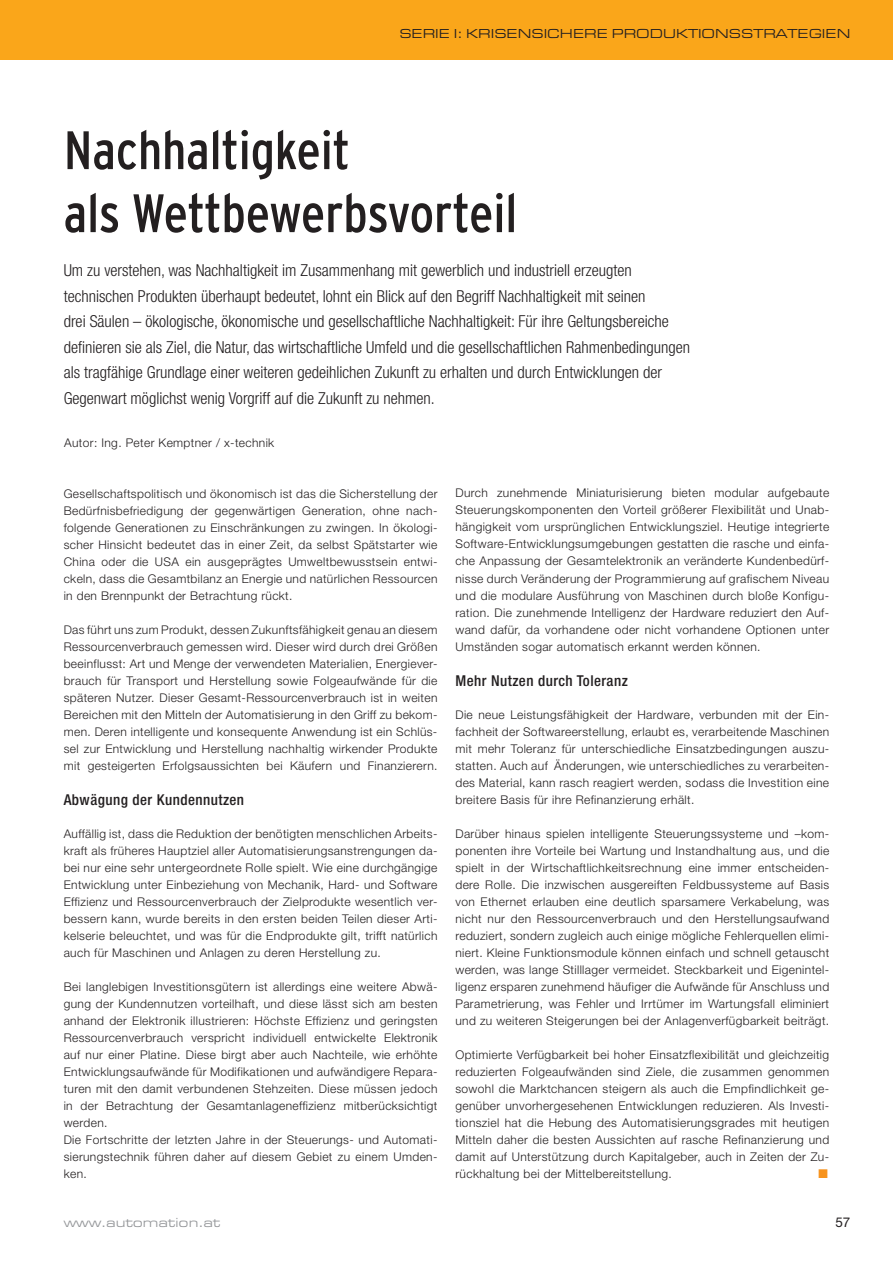
<style>
.page{position:relative;width:893px;height:1263px;background:#fff}
.page>*{position:absolute;margin:0;border:0;box-sizing:border-box;transform-origin:0 0}
.t1{font:54px/63px "Interstate Cond Mono";color:#231f20}
.t2{font:300 condensed 16.5px/25.5px "Helvetica Neue";color:#231f20}
.t3{font:500 condensed 15px "Helvetica Neue";letter-spacing:.03em;color:#231f20}
.t4{font:13.5px "Eurostile Extended Roman DTC";color:#231f20}
.t5{font:13.5px "Eurostile Extended Roman DTC";color:#939598}
.t6{font:13.5px "Helvetica Neue";color:#231f20}
.t7{font:300 12px/17px "Helvetica Neue";letter-spacing:.03em;color:#231f20;text-align:justify}
</style>
<div class="page">
<div style="left:0;top:0;width:893px;height:60px;background:#faa61a"></div>
<p class="t4" style="left:399px;top:29px;width:453px">SERIE I: KRISENSICHERE PRODUKTIONSSTRATEGIEN</p>
<h1 class="t1" style="left:64px;top:123px;width:455px">Nachhaltigkeit<br>als Wettbewerbsvorteil</h1>
<p class="t2" style="left:64px;top:259px;width:628px">Um zu verstehen, was Nachhaltigkeit im Zusammenhang mit gewerblich und industriell erzeugten technischen Produkten überhaupt bedeutet, lohnt ein Blick auf den Begriff Nachhaltigkeit mit seinen<br>drei Säulen – ökologische, ökonomische und gesellschaftliche Nachhaltigkeit: Für ihre Geltungsbereiche definieren sie als Ziel, die Natur, das wirtschaftliche Umfeld und die gesellschaftlichen Rahmenbedingungen als tragfähige Grundlage einer weiteren gedeihlichen Zukunft zu erhalten und durch Entwicklungen der Gegenwart möglichst wenig Vorgriff auf die Zukunft zu nehmen.</p>
<p class="t7" style="left:64px;top:435px;width:212px">Autor: Ing. Peter Kemptner / x-technik</p>
<p class="t7" style="left:64px;top:486px;width:375px">Gesellschaftspolitisch und ökonomisch ist das die Sicherstellung der Bedürfnisbefriedigung der gegenwärtigen Generation, ohne nach&shy;folgende Generationen zu Einschränkungen zu zwingen. In ökologi&shy;scher Hinsicht bedeutet das in einer Zeit, da selbst Spätstarter wie China oder die USA ein ausgeprägtes Umweltbewusstsein entwi&shy;ckeln, dass die Gesamtbilanz an Energie und natürlichen Ressourcen in den Brennpunkt der Betrachtung rückt.</p>
<p class="t7" style="left:64px;top:622px;width:375px">Das führt uns zum Produkt, dessen Zukunftsfähigkeit genau an diesem Ressourcenverbrauch gemessen wird. Dieser wird durch drei Größen beeinflusst: Art und Menge der verwendeten Materialien, Energiever&shy;brauch für Transport und Herstellung sowie Folgeaufwände für die späteren Nutzer. Dieser Gesamt-Ressourcenverbrauch ist in weiten Bereichen mit den Mitteln der Automatisierung in den Griff zu bekom&shy;men. Deren intelligente und konsequente Anwendung ist ein Schlüs&shy;sel zur Entwicklung und Herstellung nachhaltig wirkender Produkte mit gesteigerten Erfolgsaussichten bei Käufern und Finanzierern.</p>
<p class="t3" style="left:64px;top:794px;width:182px">Abwägung der Kundennutzen</p>
<p class="t7" style="left:64px;top:826px;width:375px">Auffällig ist, dass die Reduktion der benötigten menschlichen Arbeits&shy;kraft als früheres Hauptziel aller Automatisierungsanstrengungen da&shy;bei nur eine sehr untergeordnete Rolle spielt. Wie eine durchgängige Entwicklung unter Einbeziehung von Mechanik, Hard- und Software Effizienz und Ressourcenverbrauch der Zielprodukte wesentlich ver&shy;bessern kann, wurde bereits in den ersten beiden Teilen dieser Arti&shy;kelserie beleuchtet, und was für die Endprodukte gilt, trifft natürlich auch für Maschinen und Anlagen zu deren Herstellung zu.</p>
<p class="t7" style="left:64px;top:979px;width:375px;text-align:left">Bei langlebigen Investitionsgütern ist allerdings eine weitere Abwä&shy;gung der Kundennutzen vorteilhaft, und diese lässt sich am besten anhand der Elektronik illustrieren: Höchste Effizienz und geringsten Ressourcenverbrauch verspricht individuell entwickelte Elektronik auf nur einer Platine. Diese birgt aber auch Nachteile, wie erhöhte Entwicklungsaufwände für Modifikationen und aufwändigere Repara&shy;turen mit den damit verbundenen Stehzeiten. Diese müssen jedoch in der Betrachtung der Gesamtanlageneffizienz mitberücksichtigt werden.<br>Die Fortschritte der letzten Jahre in der Steuerungs- und Automati&shy;sierungstechnik führen daher auf diesem Gebiet zu einem Umden&shy;ken.</p>
<p class="t7" style="left:455px;top:486px;width:375px">Durch zunehmende Miniaturisierung bieten modular aufgebaute Steuerungskomponenten den Vorteil größerer Flexibilität und Unab&shy;hängigkeit vom ursprünglichen Entwicklungsziel. Heutige integrierte Software-Entwicklungsumgebungen gestatten die rasche und einfa&shy;che Anpassung der Gesamtelektronik an veränderte Kundenbedürf&shy;nisse durch Veränderung der Programmierung auf grafischem Niveau und die modulare Ausführung von Maschinen durch bloße Konfigu&shy;ration. Die zunehmende Intelligenz der Hardware reduziert den Auf&shy;wand dafür, da vorhandene oder nicht vorhandene Optionen unter Umständen sogar automatisch erkannt werden können.</p>
<p class="t3" style="left:455px;top:675px;width:174px">Mehr Nutzen durch Toleranz</p>
<p class="t7" style="left:455px;top:707px;width:375px">Die neue Leistungsfähigkeit der Hardware, verbunden mit der Ein&shy;fachheit der Softwareerstellung, erlaubt es, verarbeitende Maschinen mit mehr Toleranz für unterschiedliche Einsatzbedingungen auszu&shy;statten. Auch auf Änderungen, wie unterschiedliches zu verarbeiten&shy;des Material, kann rasch reagiert werden, sodass die Investition eine breitere Basis für ihre Refinanzierung erhält.</p>
<p class="t7" style="left:455px;top:826px;width:375px">Darüber hinaus spielen intelligente Steuerungssysteme und –kom&shy;ponenten ihre Vorteile bei Wartung und Instandhaltung aus, und die spielt in der Wirtschaftlichkeitsrechnung eine immer entscheiden&shy;dere Rolle. Die inzwischen ausgereiften Feldbussysteme auf Basis von Ethernet erlauben eine deutlich sparsamere Verkabelung, was nicht nur den Ressourcenverbrauch und den Herstellungsaufwand reduziert, sondern zugleich auch einige mögliche Fehlerquellen elimi&shy;niert. Kleine Funktionsmodule können einfach und schnell getauscht werden, was lange Stilllager vermeidet. Steckbarkeit und Eigenintel&shy;ligenz ersparen zunehmend häufiger die Aufwände für Anschluss und Parametrierung, was Fehler und Irrtümer im Wartungsfall eliminiert und zu weiteren Steigerungen bei der Anlagenverfügbarkeit beiträgt.</p>
<p class="t7" style="left:455px;top:1047px;width:375px">Optimierte Verfügbarkeit bei hoher Einsatzflexibilität und gleichzeitig reduzierten Folgeaufwänden sind Ziele, die zusammen genommen sowohl die Marktchancen steigern als auch die Empfindlichkeit ge&shy;genüber unvorhergesehenen Entwicklungen reduzieren. Als Investi&shy;tionsziel hat die Hebung des Automatisierungsgrades mit heutigen Mitteln daher die besten Aussichten auf rasche Refinanzierung und damit auf Unterstützung durch Kapitalgeber, auch in Zeiten der Zu&shy;rückhaltung bei der Mittelbereitstellung.</p>
<p class="t5" style="left:64px;top:1218px;width:158px">www.automation.at</p>
<p class="t6" style="left:835px;top:1217px;width:17px">57</p>
</div>
